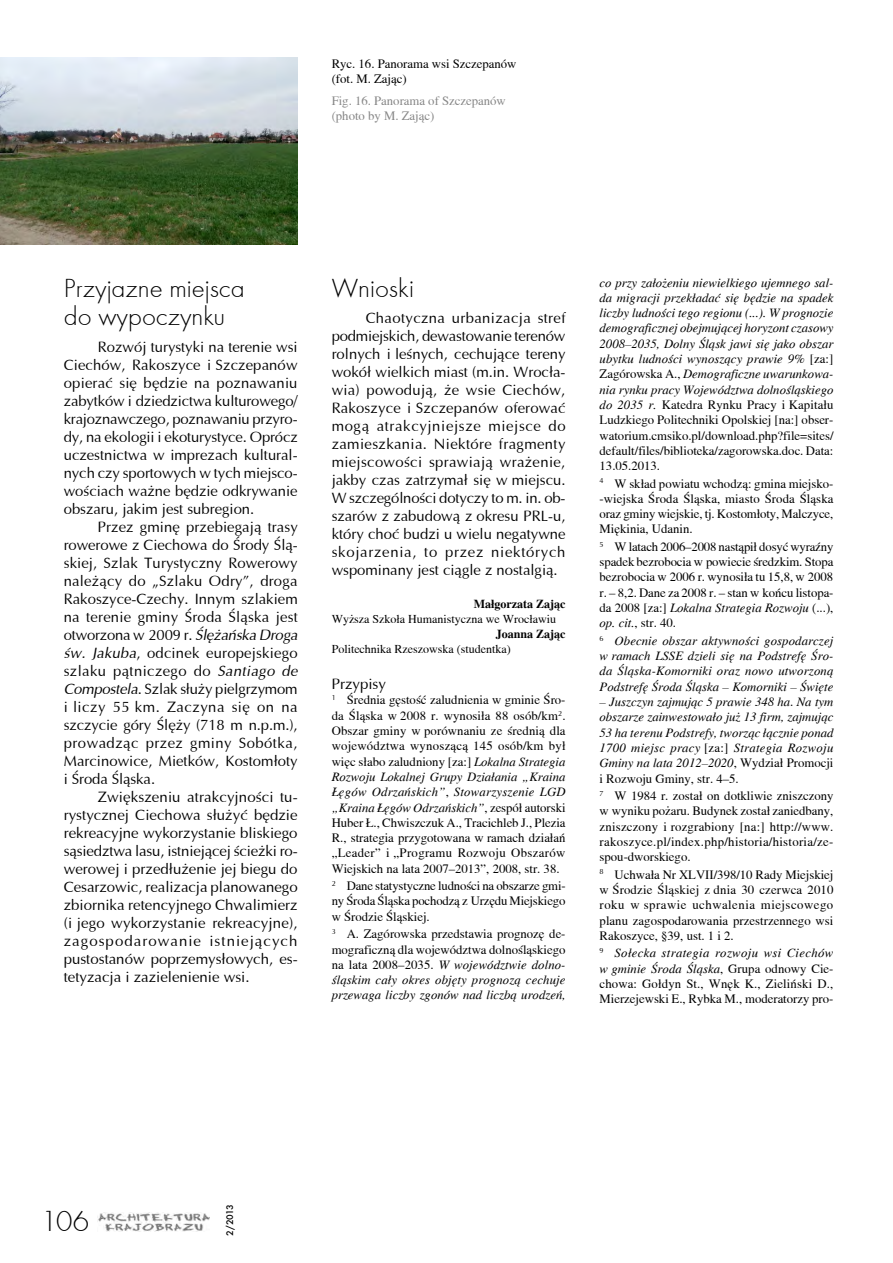
<style>
.page{position:relative;width:893px;height:1263px;background:#fff}
.page>*{position:absolute;margin:0;border:0;box-sizing:border-box;transform-origin:0 0}
.t1{font:30px "Futura TEE Ligh";color:#000}
.t2{font:27px/28.5px "Futura TEE Ligh";color:#000}
.t3{font:15px/18px "Ottawa";color:#000;text-align:justify}
.t4{font:12.75px/15.3px "Toronto";color:#000;text-align:justify}
.t5{font:italic 12.75px/15.3px "Toronto";color:#000;text-align:justify}
.t6{font:12.75px/15.3px "Toronto";color:#878787}
.t7{font:12px "Toronto";color:#000}
.t8{font:700 12px "Toronto";color:#000}
.t9{font:500 10.05px "Futura TEE";color:#000}
.s1{font-style:italic}
.s2{font-style:normal}
</style>
<div class="page">
<img style="left:97px;top:1212px;width:112px;height:20px">
<img style="left:0;top:58px;width:298px;height:186px">
<p class="t4" style="left:332px;top:56px;width:186px">Ryc. 16. Panorama wsi Szczepanów (fot. M. Zając)</p>
<p class="t6" style="left:332px;top:93px;width:176px">Fig. 16. Panorama of Szczepanów (photo by M. Zając)</p>
<h2 class="t2" style="left:64px;top:274px;width:182px">Przyjazne miejsca do wypoczynku</h2>
<p class="t3" style="left:64px;top:337px;width:236px;text-indent:34px">Rozwój turystyki na terenie wsi Ciechów, Rakoszyce i Szczepanów opierać się będzie na poznawaniu zabytków i dziedzictwa kulturowego/ krajoznawczego, poznawaniu przyro&shy;dy, na ekologii i ekoturystyce. Oprócz uczestnictwa w imprezach kultural&shy;nych czy sportowych w tych miejsco&shy;wościach ważne będzie odkrywanie obszaru, jakim jest subregion.</p>
<p class="t3" style="left:64px;top:517px;width:236px;text-indent:34px">Przez gminę przebiegają trasy rowerowe z Ciechowa do Środy Ślą&shy;skiej, Szlak Turystyczny Rowerowy należący do „Szlaku Odry”, droga Rakoszyce-Czechy. Innym szlakiem na terenie gminy Środa Śląska jest otworzona w 2009 r. <span class="s1">Ślężańska Droga św. Jakuba</span>, odcinek europejskiego szlaku pątniczego do <span class="s1">Santiago de Compostela</span>. Szlak służy pielgrzymom i liczy 55 km. Zaczyna się on na szczycie góry Ślęży (718 m n.p.m.), prowadząc przez gminy Sobótka, Marcinowice, Mietków, Kostomłoty i Środa Śląska.</p>
<p class="t3" style="left:64px;top:787px;width:235px;text-indent:34px">Zwiększeniu atrakcyjności tu&shy;rystycznej Ciechowa służyć będzie rekreacyjne wykorzystanie bliskiego sąsiedztwa lasu, istniejącej ścieżki ro&shy;werowej i przedłużenie jej biegu do Cesarzowic, realizacja planowanego zbiornika retencyjnego Chwalimierz (i jego wykorzystanie rekreacyjne), zagospodarowanie istniejących pustostanów poprzemysłowych, es&shy;tetyzacja i zazielenienie wsi.</p>
<h2 class="t2" style="left:332px;top:274px;width:84px">Wnioski</h2>
<p class="t3" style="left:332px;top:309px;width:235px;text-indent:34px">Chaotyczna urbanizacja stref podmiejskich, dewastowanie terenów rolnych i leśnych, cechujące tereny wokół wielkich miast (m.in. Wrocła&shy;wia) powodują, że wsie Ciechów, Rakoszyce i Szczepanów oferować mogą atrakcyjniejsze miejsce do zamieszkania. Niektóre fragmenty miejscowości sprawiają wrażenie, jakby czas zatrzymał się w miejscu.<br>W szczególności dotyczy to m. in. ob&shy;szarów z zabudową z okresu PRL-u, który choć budzi u wielu negatywne skojarzenia, to przez niektórych wspominany jest ciągle z nostalgią.</p>
<p class="t8" style="left:474px;top:597px;width:93px">Małgorzata Zając</p>
<p class="t7" style="left:332px;top:612px;width:226px">Wyższa Szkoła Humanistyczna we Wrocławiu</p>
<p class="t8" style="left:496px;top:627px;width:71px">Joanna Zając</p>
<p class="t7" style="left:332px;top:642px;width:181px">Politechnika Rzeszowska (studentka)</p>
<p class="t3" style="left:332px;top:675px;width:56px">Przypisy</p>
<p class="t4" style="left:332px;top:692px;width:235px"><sup>1</sup> Średnia gęstość zaludnienia w gminie Śro&shy;da Śląska w 2008 r. wynosiła 88 osób/km<sup>2</sup>.<br>Obszar gminy w porównaniu ze średnią dla województwa wynoszącą 145 osób/km był więc słabo zaludniony [za:] <span class="s1">Lokalna Strategia Rozwoju Lokalnej Grupy Działania „Kraina Łęgów Odrzańskich”</span>, <span class="s1">Stowarzyszenie LGD „Kraina Łęgów Odrzańskich”</span>, zespół autorski Huber Ł., Chwiszczuk A., Tracichleb J., Plezia R., strategia przygotowana w ramach działań „Leader” i „Programu Rozwoju Obszarów Wiejskich na lata 2007–2013”, 2008, str. 38.</p>
<p class="t4" style="left:332px;top:878px;width:235px"><sup>2</sup> Dane statystyczne ludności na obszarze gmi&shy;ny Środa Śląska pochodzą z Urzędu Miejskiego w Środzie Śląskiej.</p>
<p class="t5" style="left:332px;top:926px;width:235px"><sup>3</sup> <span class="s2">A. Zagórowska przedstawia prognozę de&shy;mograficzną dla województwa dolnośląskiego na lata 2008–2035.</span> W województwie dolno&shy;śląskim cały okres objęty prognozą cechuje przewaga liczby zgonów nad liczbą urodzeń,</p>
<p class="t5" style="left:600px;top:275px;width:235px">co przy założeniu niewielkiego ujemnego sal&shy;da migracji przekładać się będzie na spadek liczby ludności tego regionu (...). W prognozie demograficznej obejmującej horyzont czasowy 2008–2035, Dolny Śląsk jawi się jako obszar ubytku ludności wynoszący prawie 9% <span class="s2">[za:] Zagórowska A.,</span> Demograficzne uwarunkowa&shy;nia rynku pracy Województwa dolnośląskiego do 2035 r. <span class="s2">Katedra Rynku Pracy i Kapitału Ludzkiego Politechniki Opolskiej [na:] obser&shy;watorium.cmsiko.pl/download.php?file=sites/ default/files/biblioteka/zagorowska.doc. Data:<br>13.05.2013.</span></p>
<p class="t4" style="left:600px;top:476px;width:235px"><sup>4</sup> W skład powiatu wchodzą: gmina miejsko--wiejska Środa Śląska, miasto Środa Śląska oraz gminy wiejskie, tj. Kostomłoty, Malczyce, Miękinia, Udanin.</p>
<p class="t4" style="left:600px;top:539px;width:235px"><sup>5</sup> W latach 2006–2008 nastąpił dosyć wyraźny spadek bezrobocia w powiecie średzkim. Stopa bezrobocia w 2006 r. wynosiła tu 15,8, w 2008 r. – 8,2. Dane za 2008 r. – stan w końcu listopa&shy;da 2008 [za:] <span class="s1">Lokalna Strategia Rozwoju</span> (...), <span class="s1">op. cit.</span>, str. 40.</p>
<p class="t5" style="left:600px;top:633px;width:235px"><sup>6</sup> Obecnie obszar aktywności gospodarczej w ramach LSSE dzieli się na Podstrefę Śro&shy;da Śląska-Komorniki oraz nowo utworzoną Podstrefę Środa Śląska – Komorniki – Święte</p>
<p class="t5" style="left:600px;top:694px;width:235px">– Juszczyn zajmując 5 prawie 348 ha<span class="s2">.</span> Na tym obszarze zainwestowało już 13 firm, zajmując 53 ha terenu Podstrefy, tworząc łącznie ponad 1700 miejsc pracy <span class="s2">[za:]</span> Strategia Rozwoju Gminy na lata 2012–2020<span class="s2">, Wydział Promocji i Rozwoju Gminy, str. 4–5.</span></p>
<p class="t4" style="left:600px;top:788px;width:235px"><sup>7</sup> W 1984 r. został on dotkliwie zniszczony w wyniku pożaru. Budynek został zaniedbany, zniszczony i rozgrabiony [na:] http://www. rakoszyce.pl/index.php/historia/historia/ze&shy;spou-dworskiego.</p>
<p class="t4" style="left:600px;top:867px;width:235px"><sup>8</sup> Uchwała Nr XLVII/398/10 Rady Miejskiej w Środzie Śląskiej z dnia 30 czerwca 2010 roku w sprawie uchwalenia miejscowego planu zagospodarowania przestrzennego wsi Rakoszyce, §39, ust. 1 i 2.</p>
<p class="t4" style="left:600px;top:945px;width:235px"><sup>9</sup> <span class="s1">Sołecka strategia rozwoju wsi Ciechów w gminie Środa Śląska</span>, Grupa odnowy Cie&shy;chowa: Gołdyn St., Wnęk K., Zieliński D., Mierzejewski E., Rybka M., moderatorzy pro-</p>
<h1 class="t1" style="left:41px;top:1204px;width:49px">106</h1>
<p class="t9" style="left:224px;top:1236px;width:33px;rotate:-90deg">2/2013</p>
</div>
